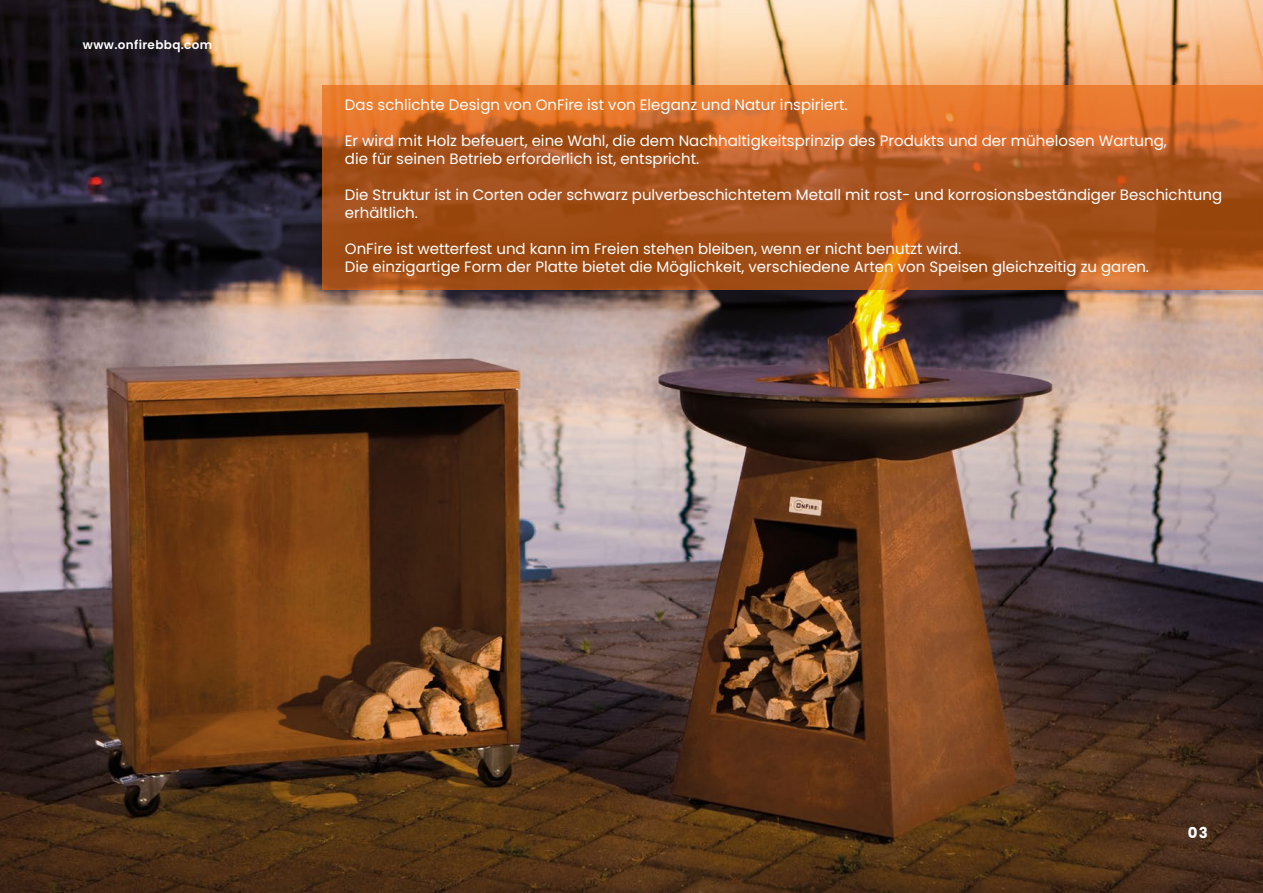
<style>
.page{position:relative;width:1263px;height:893px;background:#fff}
.page>*{position:absolute;margin:0;border:0;box-sizing:border-box;transform-origin:0 0}
.t1{font:15px/18px "Poppins";color:#fff}
.t2{font:700 15px "Poppins";color:#fff}
.t3{font:600 12px "Poppins";letter-spacing:.03em;color:#fff}
</style>
<div class="page">
<img style="left:0;top:0;width:1263px;height:893px">
<svg style="left:323px;top:85px;width:940px;height:204px;background:#b55a1e"></svg>
<p class="t3" style="left:83px;top:38px;width:131px">www.onfirebbq.com</p>
<p class="t1" style="left:345px;top:96px;width:504px">Das schlichte Design von OnFire ist von Eleganz und Natur inspiriert.</p>
<p class="t1" style="left:345px;top:132px;width:823px">Er wird mit Holz befeuert, eine Wahl, die dem Nachhaltigkeitsprinzip des Produkts und der mühelosen Wartung, die für seinen Betrieb erforderlich ist, entspricht.</p>
<p class="t1" style="left:345px;top:186px;width:879px">Die Struktur ist in Corten oder schwarz pulverbeschichtetem Metall mit rost- und korrosionsbeständiger Beschichtung erhältlich.</p>
<p class="t1" style="left:345px;top:240px;width:806px">OnFire ist wetterfest und kann im Freien stehen bleiben, wenn er nicht benutzt wird.<br>Die einzigartige Form der Platte bietet die Möglichkeit, verschiedene Arten von Speisen gleichzeitig zu garen.</p>
<p class="t2" style="left:1188px;top:824px;width:21px">03</p>
</div>
